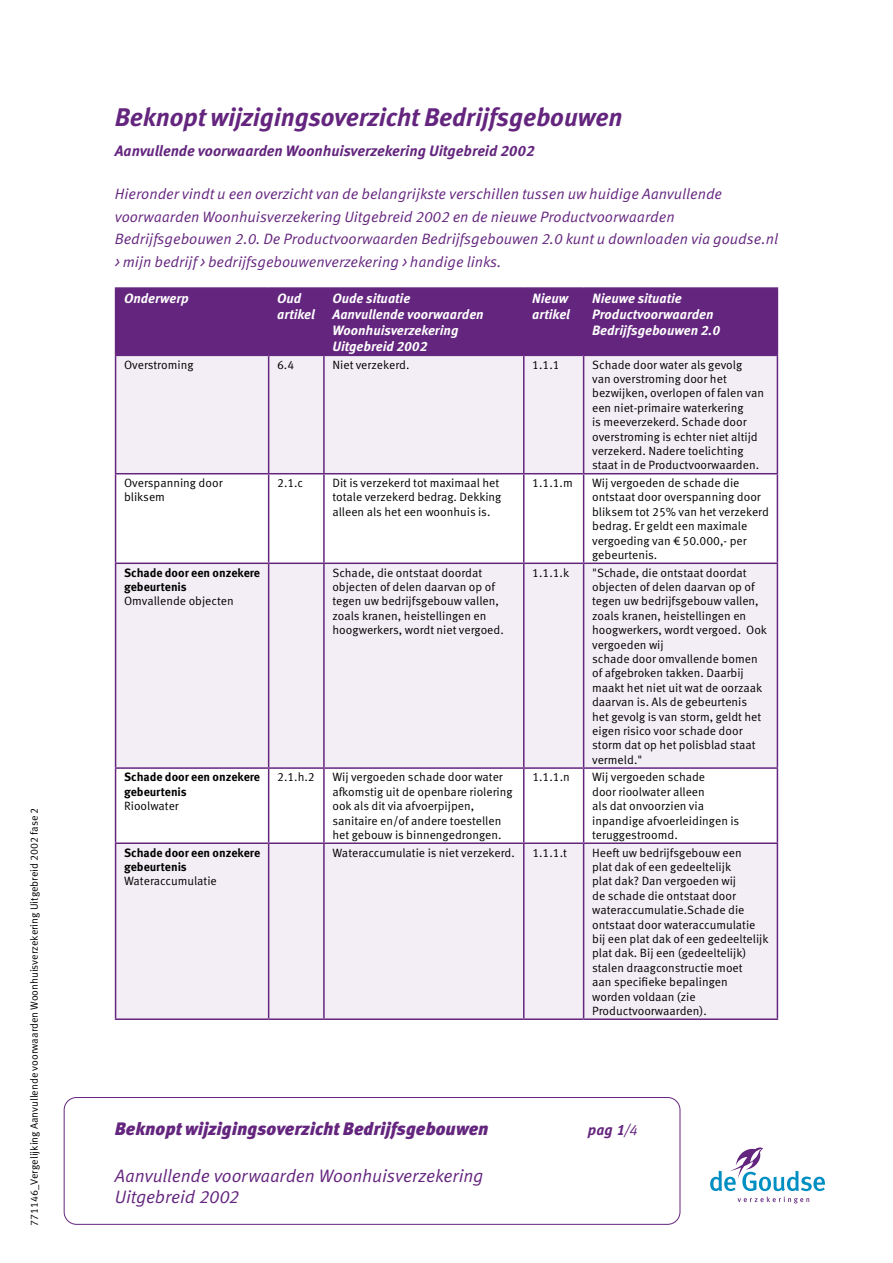
<style>
.page{position:relative;width:893px;height:1263px;background:#fff}
.page>*{position:absolute;margin:0;border:0;box-sizing:border-box;transform-origin:0 0}
.t1{font:italic 700 25.5px "Meta OT";letter-spacing:-.005em;color:#64257e}
.t2{font:18px/21px "Meta OT Norm Ita";letter-spacing:-.01em;color:#64257e}
.t3{font:italic 900 18px "Meta OT";color:#64257e}
.t4{font:15px/22.5px "Meta OT Norm Ita";color:#64257e}
.t5{font:italic 700 15px "Meta OT";color:#64257e}
.t6{font:italic 700 13.5px/16.2px "Meta OT";color:#fff}
.t7{font:12px/14.4px "Meta OT Norm";color:#000}
.t8{font:700 12px/14.4px "Meta OT";color:#000}
.t9{font:10.5px "Meta OT Norm";color:#000}
.s1{font-family:"Meta OT Norm Ita";font-weight:400;font-style:normal}
</style>
<div class="page">
<div style="left:116px;top:289px;width:661px;height:66px;background:#64257e"></div>
<div style="left:116px;top:356px;width:661px;height:662px;background:#f3eef5"></div>
<svg style="left:116px;top:474px;width:661px;height:368px;fill:#f3eef5"></svg>
<hr style="left:268px;top:289px;width:1px;height:66px;background:#64257e">
<hr style="left:115px;top:356px;width:1px;height:117px;background:#64257e">
<hr style="left:268px;top:356px;width:1px;height:117px;background:#64257e">
<hr style="left:323px;top:356px;width:2px;height:117px;background:#64257e">
<hr style="left:523px;top:356px;width:1px;height:117px;background:#64257e">
<hr style="left:583px;top:356px;width:1px;height:117px;background:#64257e">
<hr style="left:777px;top:356px;width:1px;height:117px;background:#64257e">
<hr style="left:115px;top:473px;width:154px;height:1px;background:#64257e">
<hr style="left:115px;top:474px;width:1px;height:88px;background:#64257e">
<hr style="left:269px;top:473px;width:55px;height:1px;background:#64257e">
<hr style="left:268px;top:474px;width:1px;height:88px;background:#64257e">
<hr style="left:324px;top:473px;width:200px;height:1px;background:#64257e">
<hr style="left:323px;top:474px;width:2px;height:88px;background:#64257e">
<hr style="left:524px;top:473px;width:60px;height:1px;background:#64257e">
<hr style="left:523px;top:474px;width:1px;height:88px;background:#64257e">
<hr style="left:584px;top:473px;width:194px;height:1px;background:#64257e">
<hr style="left:583px;top:474px;width:1px;height:88px;background:#64257e">
<hr style="left:777px;top:474px;width:1px;height:88px;background:#64257e">
<hr style="left:115px;top:562px;width:154px;height:2px;background:#64257e">
<hr style="left:115px;top:564px;width:1px;height:203px;background:#64257e">
<hr style="left:269px;top:562px;width:55px;height:2px;background:#64257e">
<hr style="left:268px;top:564px;width:1px;height:203px;background:#64257e">
<hr style="left:324px;top:562px;width:200px;height:2px;background:#64257e">
<hr style="left:323px;top:564px;width:2px;height:203px;background:#64257e">
<hr style="left:524px;top:562px;width:60px;height:2px;background:#64257e">
<hr style="left:523px;top:564px;width:1px;height:203px;background:#64257e">
<hr style="left:584px;top:562px;width:194px;height:2px;background:#64257e">
<hr style="left:583px;top:564px;width:1px;height:203px;background:#64257e">
<hr style="left:777px;top:564px;width:1px;height:203px;background:#64257e">
<hr style="left:115px;top:767px;width:154px;height:2px;background:#64257e">
<hr style="left:115px;top:769px;width:1px;height:73px;background:#64257e">
<hr style="left:269px;top:767px;width:55px;height:2px;background:#64257e">
<hr style="left:268px;top:769px;width:1px;height:73px;background:#64257e">
<hr style="left:324px;top:767px;width:200px;height:2px;background:#64257e">
<hr style="left:323px;top:769px;width:2px;height:73px;background:#64257e">
<hr style="left:524px;top:767px;width:60px;height:2px;background:#64257e">
<hr style="left:523px;top:769px;width:1px;height:73px;background:#64257e">
<hr style="left:584px;top:767px;width:194px;height:2px;background:#64257e">
<hr style="left:583px;top:769px;width:1px;height:73px;background:#64257e">
<hr style="left:777px;top:769px;width:1px;height:73px;background:#64257e">
<hr style="left:115px;top:842px;width:154px;height:2px;background:#64257e">
<hr style="left:115px;top:844px;width:1px;height:174px;background:#64257e">
<hr style="left:269px;top:842px;width:55px;height:2px;background:#64257e">
<hr style="left:268px;top:844px;width:1px;height:174px;background:#64257e">
<hr style="left:324px;top:842px;width:200px;height:2px;background:#64257e">
<hr style="left:323px;top:844px;width:2px;height:174px;background:#64257e">
<hr style="left:524px;top:842px;width:60px;height:2px;background:#64257e">
<hr style="left:523px;top:844px;width:1px;height:174px;background:#64257e">
<hr style="left:584px;top:842px;width:194px;height:2px;background:#64257e">
<hr style="left:583px;top:844px;width:1px;height:174px;background:#64257e">
<hr style="left:777px;top:844px;width:1px;height:174px;background:#64257e">
<hr style="left:115px;top:1018px;width:154px;height:2px;background:#64257e">
<hr style="left:269px;top:1018px;width:55px;height:2px;background:#64257e">
<hr style="left:324px;top:1018px;width:200px;height:2px;background:#64257e">
<hr style="left:524px;top:1018px;width:60px;height:2px;background:#64257e">
<hr style="left:584px;top:1018px;width:194px;height:2px;background:#64257e">
<hr style="left:323px;top:289px;width:2px;height:66px;background:#64257e">
<hr style="left:523px;top:289px;width:1px;height:66px;background:#64257e">
<hr style="left:583px;top:289px;width:1px;height:66px;background:#64257e">
<hr style="left:115px;top:287px;width:154px;height:2px;background:#64257e">
<hr style="left:115px;top:289px;width:1px;height:66px;background:#64257e">
<hr style="left:269px;top:287px;width:55px;height:2px;background:#64257e">
<hr style="left:324px;top:287px;width:200px;height:2px;background:#64257e">
<hr style="left:524px;top:287px;width:60px;height:2px;background:#64257e">
<hr style="left:584px;top:287px;width:194px;height:2px;background:#64257e">
<hr style="left:777px;top:289px;width:1px;height:66px;background:#64257e">
<hr style="left:115px;top:355px;width:154px;height:1px;background:#64257e">
<hr style="left:269px;top:355px;width:55px;height:1px;background:#64257e">
<hr style="left:324px;top:355px;width:200px;height:1px;background:#64257e">
<hr style="left:524px;top:355px;width:60px;height:1px;background:#64257e">
<hr style="left:584px;top:355px;width:194px;height:1px;background:#64257e">
<svg style="left:710px;top:1147px;width:115px;height:56px"></svg>
<div style="left:64px;top:1097px;width:616px;height:128px;border:1px solid #64257e;border-radius:12px"></div>
<p class="t9" style="left:28px;top:1226px;width:420px;rotate:-90deg">771146_Vergelijking Aanvullende voorwaarden Woonhuisverzekering Uitgebreid 2002 fase 2</p>
<h1 class="t1" style="left:115px;top:101px;width:509px">Beknopt wijzigingsoverzicht Bedrijfsgebouwen</h1>
<p class="t5" style="left:115px;top:141px;width:421px">Aanvullende voorwaarden Woonhuisverzekering Uitgebreid 2002</p>
<p class="t4" style="left:115px;top:183px;width:665px">Hieronder vindt u een overzicht van de belangrijkste verschillen tussen uw huidige Aanvullende voorwaarden Woonhuisverzekering Uitgebreid 2002 en de nieuwe Productvoorwaarden Bedrijfsgebouwen 2.0. De Productvoorwaarden Bedrijfsgebouwen 2.0 kunt u downloaden via goudse.nl &gt; mijn bedrijf &gt; bedrijfsgebouwenverzekering &gt; handige links.</p>
<p class="t6" style="left:124px;top:290px;width:66px">Onderwerp</p>
<p class="t6" style="left:277px;top:290px;width:39px">Oud artikel</p>
<p class="t6" style="left:332px;top:290px;width:153px">Oude situatie<br>Aanvullende voorwaarden<br>Woonhuisverzekering<br>Uitgebreid 2002</p>
<p class="t6" style="left:532px;top:290px;width:39px">Nieuw artikel</p>
<p class="t6" style="left:592px;top:290px;width:129px">Nieuwe situatie<br>Productvoorwaarden<br>Bedrijfsgebouwen 2.0</p>
<p class="t7" style="left:124px;top:357px;width:71px">Overstroming</p>
<p class="t7" style="left:277px;top:357px;width:19px">6.4</p>
<p class="t7" style="left:332px;top:357px;width:79px">Niet verzekerd.</p>
<p class="t7" style="left:532px;top:357px;width:29px">1.1.1</p>
<p class="t7" style="left:592px;top:357px;width:173px">Schade door water als gevolg<br>van overstroming door het bezwijken, overlopen of falen van een niet-primaire waterkering<br>is meeverzekerd. Schade door overstroming is echter niet altijd verzekerd. Nadere toelichting staat in de Productvoorwaarden.</p>
<p class="t7" style="left:124px;top:476px;width:100px">Overspanning door bliksem</p>
<p class="t7" style="left:277px;top:476px;width:28px">2.1.c</p>
<p class="t7" style="left:332px;top:476px;width:171px">Dit is verzekerd tot maximaal het totale verzekerd bedrag. Dekking alleen als het een woonhuis is.</p>
<p class="t7" style="left:532px;top:476px;width:42px">1.1.1.m</p>
<p class="t7" style="left:592px;top:476px;width:178px">Wij vergoeden de schade die ontstaat door overspanning door bliksem tot 25% van het verzekerd bedrag. Er geldt een maximale vergoeding van € 50.000,- per gebeurtenis.</p>
<p class="t8" style="left:124px;top:565px;width:138px">Schade door een onzekere gebeurtenis</p>
<p class="t7" style="left:124px;top:594px;width:111px">Omvallende objecten</p>
<p class="t7" style="left:332px;top:565px;width:173px">Schade, die ontstaat doordat objecten of delen daarvan op of tegen uw bedrijfsgebouw vallen, zoals kranen, heistellingen en hoogwerkers, wordt niet vergoed.</p>
<p class="t7" style="left:532px;top:565px;width:38px">1.1.1.k</p>
<p class="t7" style="left:592px;top:565px;width:176px">"Schade, die ontstaat doordat objecten of delen daarvan op of tegen uw bedrijfsgebouw vallen, zoals kranen, heistellingen en hoogwerkers, wordt vergoed. Ook vergoeden wij<br>schade door omvallende bomen of afgebroken takken. Daarbij maakt het niet uit wat de oorzaak daarvan is. Als de gebeurtenis het gevolg is van storm, geldt het eigen risico voor schade door storm dat op het polisblad staat vermeld."</p>
<p class="t8" style="left:124px;top:770px;width:138px">Schade door een onzekere gebeurtenis</p>
<p class="t7" style="left:124px;top:799px;width:56px">Rioolwater</p>
<p class="t8" style="left:124px;top:845px;width:138px">Schade door een onzekere gebeurtenis</p>
<p class="t7" style="left:124px;top:874px;width:94px">Wateraccumulatie</p>
<p class="t7" style="left:277px;top:770px;width:39px">2.1.h.2</p>
<p class="t7" style="left:332px;top:770px;width:182px">Wij vergoeden schade door water afkomstig uit de openbare riolering ook als dit via afvoerpijpen, sanitaire en/of andere toestellen het gebouw is binnengedrongen.</p>
<p class="t7" style="left:532px;top:770px;width:39px">1.1.1.n</p>
<p class="t7" style="left:592px;top:770px;width:149px">Wij vergoeden schade<br>door rioolwater alleen<br>als dat onvoorzien via inpandige afvoerleidingen is teruggestroomd.</p>
<p class="t7" style="left:332px;top:845px;width:184px">Wateraccumulatie is niet verzekerd.</p>
<p class="t7" style="left:532px;top:845px;width:36px">1.1.1.t</p>
<p class="t7" style="left:592px;top:845px;width:178px">Heeft uw bedrijfsgebouw een<br>plat dak of een gedeeltelijk<br>plat dak? Dan vergoeden wij<br>de schade die ontstaat door wateraccumulatie.Schade die ontstaat door wateraccumulatie bij een plat dak of een gedeeltelijk plat dak. Bij een (gedeeltelijk) stalen draagconstructie moet<br>aan specifieke bepalingen worden voldaan (zie<br>Productvoorwaarden).</p>
<h2 class="t3" style="left:115px;top:1118px;width:375px">Beknopt wijzigingsoverzicht Bedrijfsgebouwen</h2>
<p class="t5" style="left:588px;top:1121px;width:51px">pag 1<span class="s1">/4</span></p>
<h2 class="t2" style="left:115px;top:1166px;width:370px">Aanvullende voorwaarden Woonhuisverzekering<br>Uitgebreid 2002</h2>
</div>
